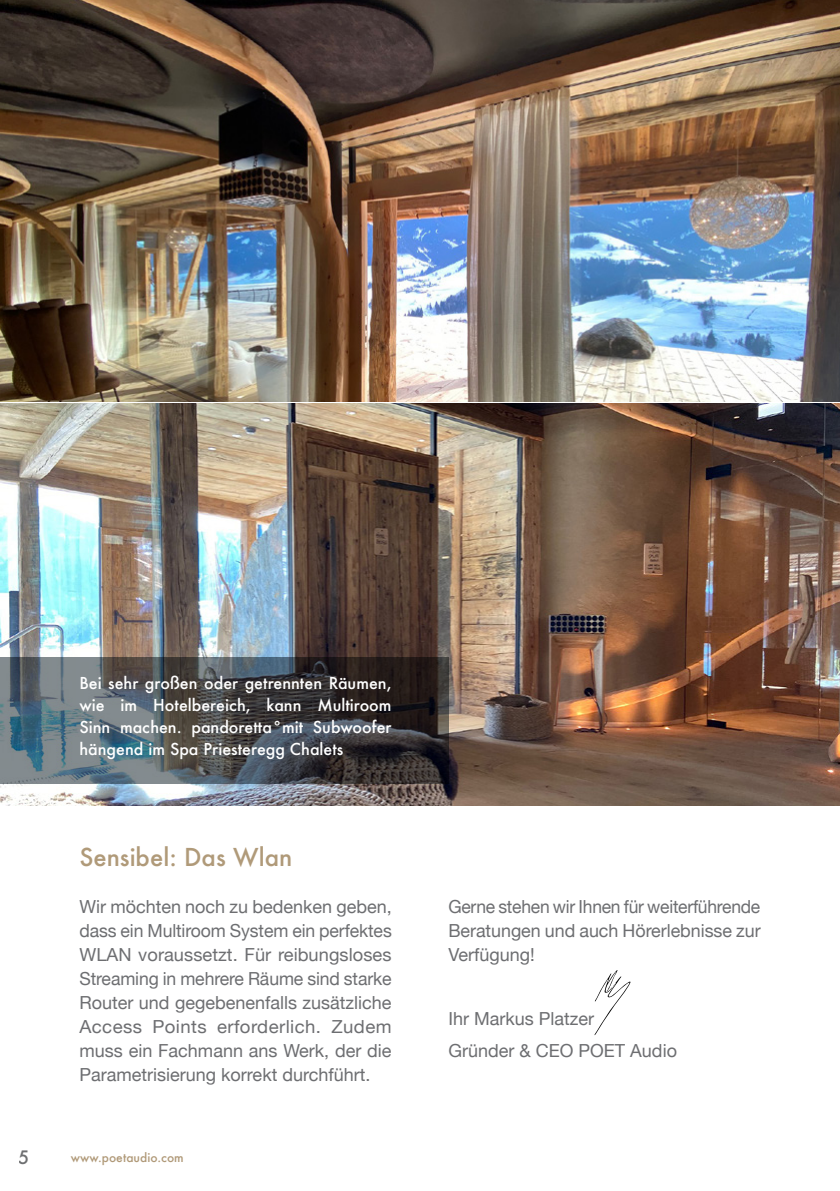
<style>
.page{position:relative;width:840px;height:1191px;background:#fff}
.page>*{position:absolute;margin:0;border:0;box-sizing:border-box;transform-origin:0 0}
.t1{font:500 24px "Futura";color:#b09a79}
.t2{font:18px/24px "Helvetica Neue";color:#6d6e71;text-align:justify}
.t3{font:500 18px "Futura";color:#6e6f71}
.t4{font:500 16px/22px "Futura";color:#fff;text-align:justify}
.t5{font:500 12px "Futura";color:#b09978}
</style>
<div class="page">
<img style="left:0;top:0;width:839px;height:805px">
<svg style="left:0;top:657px;width:448px;height:126px"></svg>
<svg style="left:594px;top:970px;width:36px;height:65px"></svg>
<p class="t4" style="left:79px;top:672px;width:313px">Bei sehr großen oder getrennten Räumen, wie im Hotelbereich, kann Multiroom Sinn machen. pandoretta°mit Subwoofer hängend im Spa Priesteregg Chalets</p>
<h1 class="t1" style="left:79px;top:840px;width:214px">Sensibel: Das Wlan</h1>
<p class="t2" style="left:79px;top:895px;width:314px">Wir möchten noch zu bedenken geben, dass ein Multiroom System ein perfektes WLAN voraussetzt. Für reibungsloses Streaming in mehrere Räume sind starke Router und gegebenenfalls zusätzliche Access Points erforderlich. Zudem muss ein Fachmann ans Werk, der die Parametrisierung korrekt durchführt.</p>
<p class="t3" style="left:19px;top:1145px;width:13px">5</p>
<p class="t5" style="left:71px;top:1149px;width:114px">www.poetaudio.com</p>
<p class="t2" style="left:448px;top:895px;width:313px">Gerne stehen wir Ihnen für weiterführende Beratungen und auch Hörerlebnisse zur Verfügung!</p>
<p class="t2" style="left:448px;top:1003px;width:230px;line-height:32px">Ihr Markus Platzer<br>Gründer &amp; CEO POET Audio</p>
</div>
